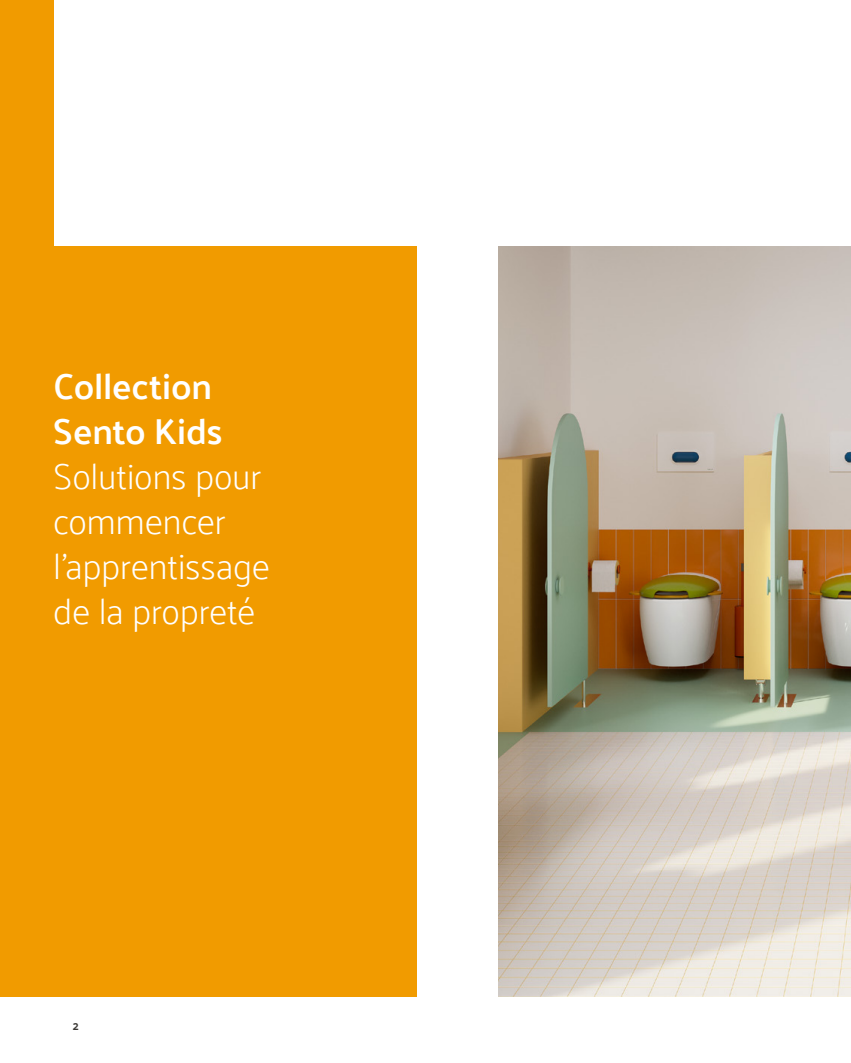
<style>
.page{position:relative;width:851px;height:1063px;background:#fff}
.page>*{position:absolute;margin:0;border:0;box-sizing:border-box;transform-origin:0 0}
.t1{font:200 36px/45px "Palanquin";letter-spacing:-.01em;color:#fff}
.t2{font:600 36px/45px "Palanquin";letter-spacing:-.005em;color:#fff}
.t3{font:700 12px "Palanquin";color:#3a3834}
</style>
<div class="page">
<img style="left:498px;top:246px;width:352px;height:751px">
<div style="left:0;top:246px;width:416px;height:751px;background:#f19b00"></div>
<div style="left:0;top:0;width:53px;height:246px;background:#f19b00"></div>
<p class="t2" style="left:53px;top:364px;width:171px">Collection<br>Sento Kids</p>
<p class="t1" style="left:53px;top:454px;width:218px">Solutions pour commencer l’apprentissage de la propreté</p>
<p class="t3" style="left:73px;top:1019px;width:8px">2</p>
</div>
